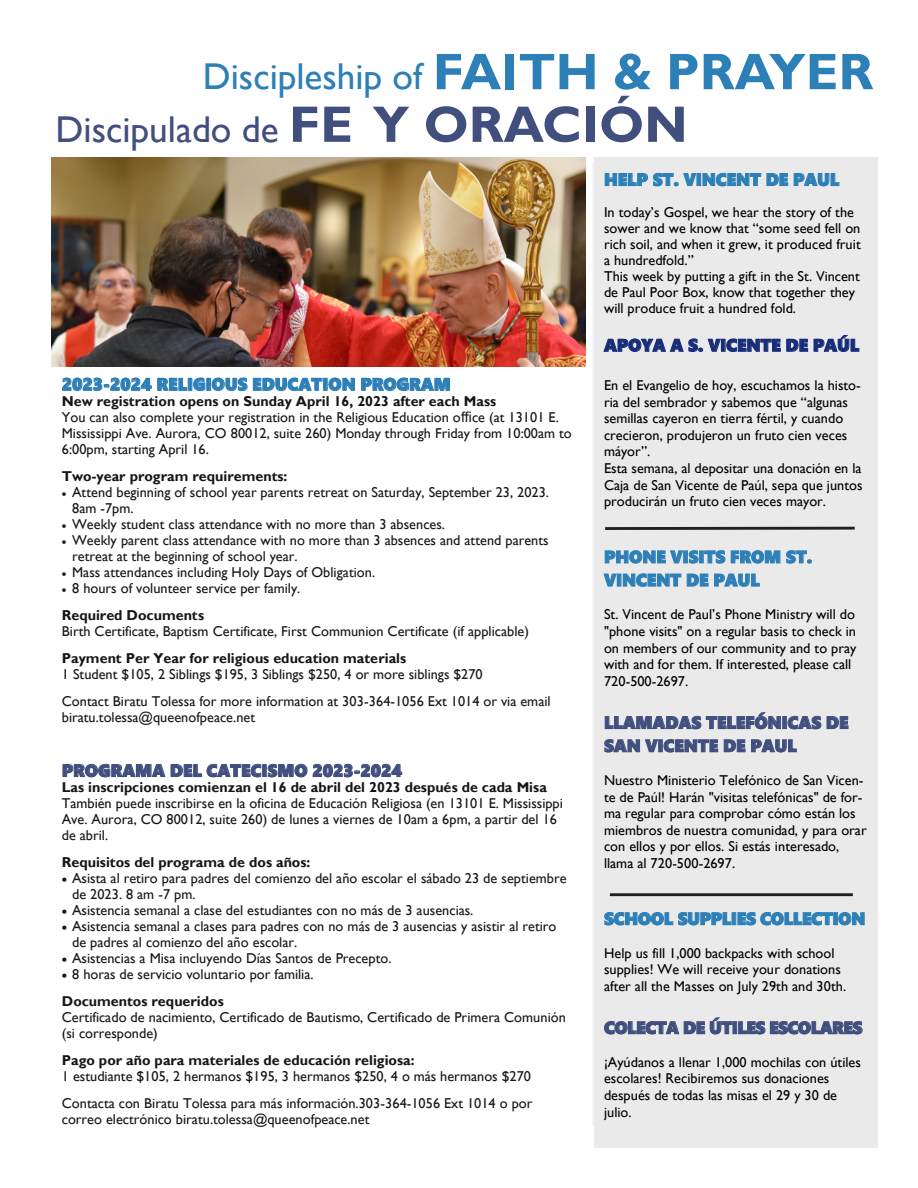
<style>
.page{position:relative;width:918px;height:1188px;background:#fff}
.page>*{position:absolute;margin:0;border:0;box-sizing:border-box;transform-origin:0 0}
.t1{font:37.35px/52.7px "Gill Sans";color:#2d7fb7}
.t2{font:17.25px/23.2px "Segoe UI Black";color:#2d7fb7}
.t3{font:17.25px/23.2px "Segoe UI Black";color:#414f7e}
.t4{font:17.25px "Segoe UI Black";letter-spacing:-.02em;color:#414f7e}
.t5{font:17.25px "Segoe UI Black";color:#172d79}
.t6{font:14.25px/16px "Gill Sans";color:#161616}
.t7{font:14.25px/16.6px "Gill Sans";color:#000}
.t8{font:700 14.25px "Gill Sans";color:#161616}
.s1{font-weight:700;font-size:51.6px}
.s2{color:#414f7e}
.s3{font-weight:700;font-size:51.6px;color:#414f7e}
.s4{font-weight:700}
.s5{font-family:"Arial"}
</style>
<div class="page">
<div style="left:594px;top:157px;width:283px;height:991px;background:#eaeaea"></div>
<hr style="left:593px;top:162px;width:1px;height:964px;background:#eaeaea">
<img style="left:51px;top:157px;width:534px;height:210px">
<hr style="left:605px;top:527px;width:250px;height:3px;background:#202020">
<hr style="left:610px;top:893px;width:243px;height:3px;background:#202020">
<p class="t1" style="left:56px;top:51px;width:819px;text-indent:147px">Discipleship of <span class="s1">FAITH &amp; PRAYER<br></span><span class="s2">Discipulado de</span> <span class="s3">FE Y ORACIÓN</span></p>
<p class="t2" style="left:604px;top:167px;width:237px">HELP ST. VINCENT DE PAUL</p>
<p class="t7" style="left:604px;top:205px;width:258px;line-height:15.9px">In today’s Gospel, we hear the story of the sower and we know that “some seed fell on rich soil, and when it grew, it produced fruit a hundredfold.”<br>This week by putting a gift in the St. Vincent de Paul Poor Box, know that together they will produce fruit a hundred fold.</p>
<p class="t5" style="left:604px;top:333px;width:257px">APOYA A S. VICENTE DE PAÚL</p>
<p class="t7" style="left:604px;top:377px;width:260px">En el Evangelio de hoy, escuchamos la histo&shy;ria del sembrador y sabemos que “algunas semillas cayeron en tierra fértil, y cuando crecieron, produjeron un fruto cien veces máyor”.<br>Esta semana, al depositar una donación en la Caja de San Vicente de Paúl, sepa que juntos producirán un fruto cien veces mayor.</p>
<p class="t2" style="left:62px;top:372px;width:390px">2023-2024 RELIGIOUS EDUCATION PROGRAM</p>
<p class="t6" style="left:62px;top:394px;width:512px"><span class="s4">New registration opens on Sunday April 16, 2023 after each Mass<br></span>You can also complete your registration in the Religious Education o<span class="s5">ffi</span>ce (at 13101 E.<br>Mississippi Ave. Aurora, CO 80012, suite 260) Monday through Friday from 10:00am to 6:00pm, starting April 16.</p>
<p class="t8" style="left:62px;top:468px;width:227px">Two-year program requirements:</p>
<p class="t6" style="left:72px;top:485px;width:478px;text-indent:-10px">• Attend beginning of school year parents retreat on Saturday, September 23, 2023.<br>8am -7pm.</p>
<p class="t6" style="left:62px;top:516px;width:385px">• Weekly student class attendance with no more than 3 absences.</p>
<p class="t6" style="left:72px;top:533px;width:478px;text-indent:-10px">• Weekly parent class attendance with no more than 3 absences and attend parents retreat at the beginning of school year.</p>
<p class="t6" style="left:62px;top:564px;width:315px">• Mass attendances including Holy Days of Obligation.</p>
<p class="t6" style="left:62px;top:575px;width:240px;line-height:27.2px">• 8 hours of volunteer service per family.<br><span class="s4">Required Documents</span></p>
<p class="t6" style="left:62px;top:618px;width:469px;line-height:27.2px">Birth Certificate, Baptism Certificate, First Communion Certificate (if applicable)<br><span class="s4">Payment Per Year for religious education materials</span></p>
<p class="t6" style="left:62px;top:661px;width:490px;line-height:27.2px">1 Student $105, 2 Siblings $195, 3 Siblings $250, 4 or more siblings $270<br>Contact Biratu Tolessa for more information at 303-364-1056 Ext 1014 or via email</p>
<p class="t6" style="left:62px;top:709px;width:195px">biratu.tolessa@queenofpeace.net</p>
<p class="t3" style="left:62px;top:758px;width:342px">PROGRAMA DEL CATECISMO 2023-2024</p>
<p class="t6" style="left:62px;top:780px;width:503px"><span class="s4">Las inscripciones comienzan el 16 de abril del 2023 después de cada Misa </span>También puede inscribirse en la oficina de Educación Religiosa (en 13101 E. Mississippi Ave. Aurora, CO 80012, suite 260) de lunes a viernes de 10am a 6pm, a partir del 16 de abril.</p>
<p class="t8" style="left:62px;top:854px;width:250px">Requisitos del programa de dos años:</p>
<p class="t6" style="left:72px;top:871px;width:496px;text-indent:-10px">• Asista al retiro para padres del comienzo del año escolar el sábado 23 de septiembre de 2023. 8 am -7 pm.</p>
<p class="t6" style="left:62px;top:903px;width:413px">• Asistencia semanal a clase del estudiantes con no más de 3 ausencias.</p>
<p class="t6" style="left:72px;top:919px;width:486px;text-indent:-10px">• Asistencia semanal a clases para padres con no más de 3 ausencias y asistir al retiro de padres al comienzo del año escolar.</p>
<p class="t6" style="left:62px;top:950px;width:331px">• Asistencias a Misa incluyendo Días Santos de Precepto.</p>
<p class="t6" style="left:62px;top:961px;width:253px;line-height:27px">• 8 horas de servicio voluntario por familia.<br><span class="s4">Documentos requeridos</span></p>
<p class="t6" style="left:62px;top:1009px;width:506px">Certificado de nacimiento, Certificado de Bautismo, Certificado de Primera Comunión (si corresponde)</p>
<p class="t6" style="left:62px;top:1053px;width:471px"><span class="s4">Pago por año para materiales de educación religiosa:<br></span>1 estudiante $105, 2 hermanos $195, 3 hermanos $250, 4 o más hermanos $270</p>
<p class="t6" style="left:62px;top:1096px;width:472px">Contacta con Biratu Tolessa para más información.303-364-1056 Ext 1014 o por correo electrónico biratu.tolessa@queenofpeace.net</p>
<p class="t2" style="left:604px;top:544px;width:210px">PHONE VISITS FROM ST.<br>VINCENT DE PAUL</p>
<p class="t7" style="left:604px;top:606px;width:254px">St. Vincent de Paul’s Phone Ministry will do "phone visits" on a regular basis to check in on members of our community and to pray with and for them. If interested, please call 720-500-2697.</p>
<p class="t3" style="left:604px;top:710px;width:246px">LLAMADAS TELEFÓNICAS DE<br>SAN VICENTE DE PAUL</p>
<p class="t7" style="left:604px;top:772px;width:264px">Nuestro Ministerio Telefónico de San Vicen&shy;te de Paúl! Harán "visitas telefónicas" de for&shy;ma regular para comprobar cómo están los miembros de nuestra comunidad, y para orar con ellos y por ellos. Si estás interesado, llama al 720-500-2697.</p>
<p class="t2" style="left:604px;top:906px;width:263px">SCHOOL SUPPLIES COLLECTION</p>
<p class="t7" style="left:604px;top:945px;width:244px">Help us fill 1,000 backpacks with school supplies! We will receive your donations after all the Masses on July 29th and 30th.</p>
<p class="t4" style="left:604px;top:1015px;width:260px">COLECTA DE ÚTILES ESCOLARES</p>
<p class="t7" style="left:604px;top:1054px;width:258px">¡Ayúdanos a llenar 1,000 mochilas con útiles escolares! Recibiremos sus donaciones después de todas las misas el 29 y 30 de julio.</p>
</div>
